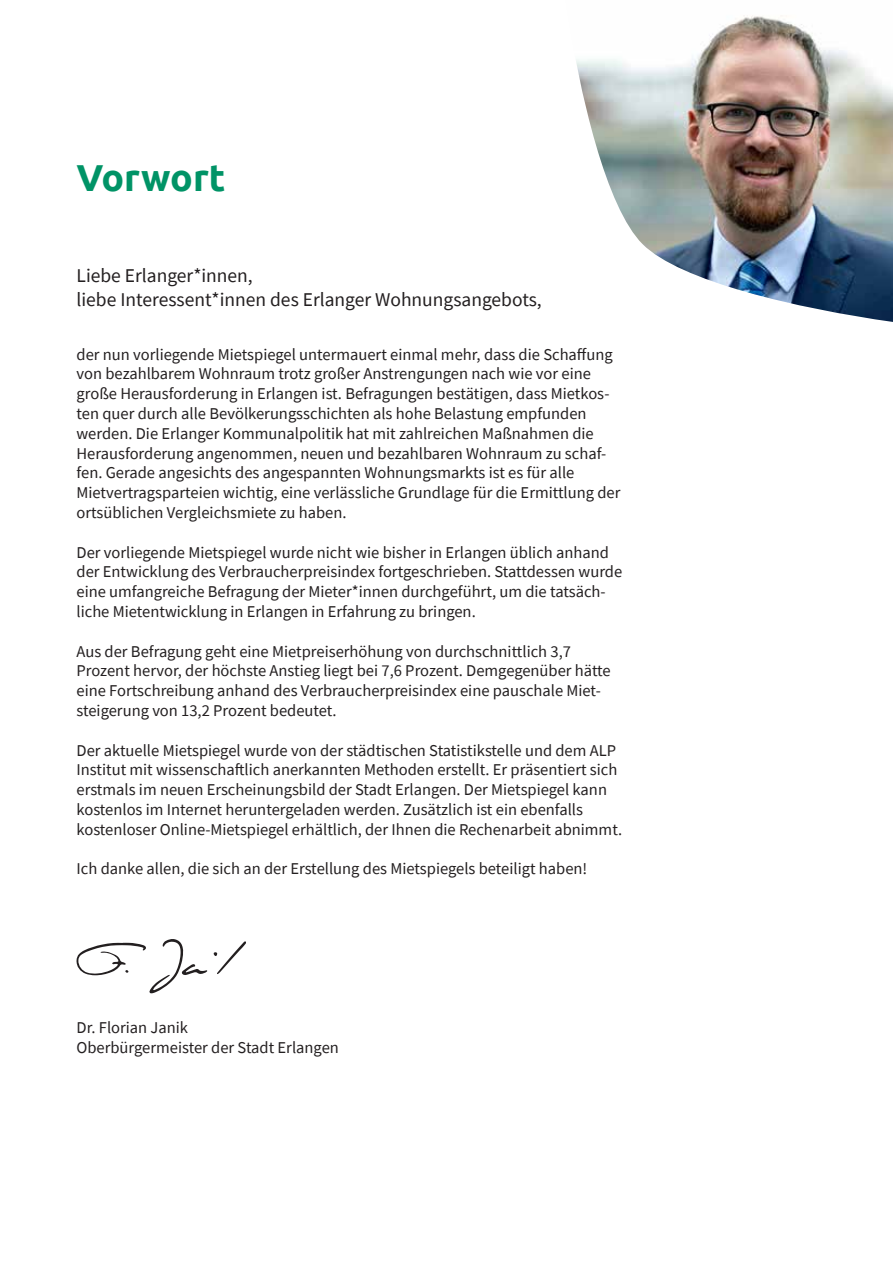
<style>
.page{position:relative;width:893px;height:1263px;background:#fff}
.page>*{position:absolute;margin:0;border:0;box-sizing:border-box;transform-origin:0 0}
.t1{font:700 37.5px "Ubuntu";color:#009366}
.t2{font:19.5px/23.4px "Source Sans Pro";color:#231f20}
.t3{font:16.5px/19.8px "Source Sans Pro";color:#231f20}
</style>
<div class="page">
<img style="left:576px;top:15px;width:317px;height:307px">
<svg style="left:214px;top:941px;width:32px;height:33px"></svg>
<svg style="left:76px;top:939px;width:131px;height:54px"></svg>
<h1 class="t1" style="left:77px;top:155px;width:150px">Vorwort</h1>
<p class="t2" style="left:77px;top:264px;width:467px">Liebe Erlanger*innen,<br>liebe Interessent*innen des Erlanger Wohnungsangebots,</p>
<p class="t3" style="left:77px;top:344px;width:545px">der nun vorliegende Mietspiegel untermauert einmal mehr, dass die Schaffung von bezahlbarem Wohnraum trotz großer Anstrengungen nach wie vor eine große Herausforderung in Erlangen ist. Befragungen bestätigen, dass Mietkos&shy;ten quer durch alle Bevölkerungsschichten als hohe Belastung empfunden werden. Die Erlanger Kommunalpolitik hat mit zahlreichen Maßnahmen die Herausforderung angenommen, neuen und bezahlbaren Wohnraum zu schaf&shy;fen. Gerade angesichts des angespannten Wohnungsmarkts ist es für alle Mietvertragsparteien wichtig, eine verlässliche Grundlage für die Ermittlung der ortsüblichen Vergleichsmiete zu haben.</p>
<p class="t3" style="left:77px;top:542px;width:547px">Der vorliegende Mietspiegel wurde nicht wie bisher in Erlangen üblich anhand der Entwicklung des Verbraucherpreisindex fortgeschrieben. Stattdessen wurde eine umfangreiche Befragung der Mieter*innen durchgeführt, um die tatsäch&shy;liche Mietentwicklung in Erlangen in Erfahrung zu bringen.</p>
<p class="t3" style="left:77px;top:641px;width:536px">Aus der Befragung geht eine Mietpreiserhöhung von durchschnittlich 3,7<br>Prozent hervor, der höchste Anstieg liegt bei 7,6 Prozent. Demgegenüber hätte eine Fortschreibung anhand des Verbraucherpreisindex eine pauschale Miet&shy;steigerung von 13,2 Prozent bedeutet.</p>
<p class="t3" style="left:77px;top:740px;width:547px">Der aktuelle Mietspiegel wurde von der städtischen Statistikstelle und dem ALP Institut mit wissenschaftlich anerkannten Methoden erstellt. Er präsentiert sich erstmals im neuen Erscheinungsbild der Stadt Erlangen. Der Mietspiegel kann kostenlos im Internet heruntergeladen werden. Zusätzlich ist ein ebenfalls kostenloser Online-Mietspiegel erhältlich, der Ihnen die Rechenarbeit abnimmt.</p>
<p class="t3" style="left:77px;top:859px;width:512px">Ich danke allen, die sich an der Erstellung des Mietspiegels beteiligt haben!</p>
<p class="t3" style="left:77px;top:1017px;width:264px">Dr. Florian Janik<br>Oberbürgermeister der Stadt Erlangen</p>
</div>
